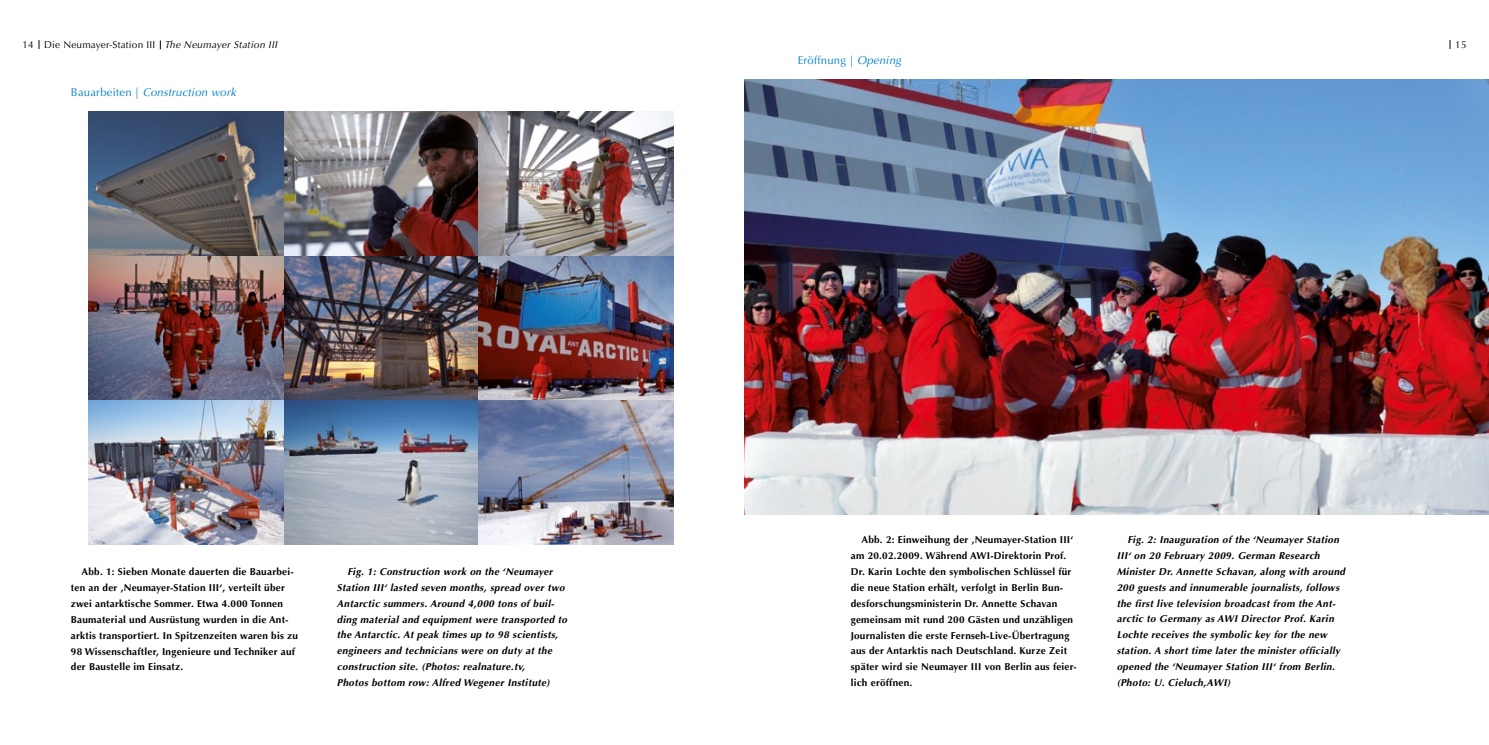
<style>
.page{position:relative;width:1489px;height:745px;background:#fff}
.page>*{position:absolute;margin:0;border:0;box-sizing:border-box;transform-origin:0 0}
.t1{font:italic 11.25px "Optima";letter-spacing:.025em;color:#0080c8}
.t2{font:11.25px "Optima";letter-spacing:.025em;color:#0080c8}
.t3{font:italic 700 10px/16px "Optima";letter-spacing:.035em;color:#000}
.t4{font:700 10px/16px "Optima";letter-spacing:.025em;color:#000}
.t5{font:10px "Optima";letter-spacing:.02em;color:#000}
.t6{font:9.88px "Optima";color:#000}
.s1{font-size:9.88px}
.s2{font-style:italic}
.s3{font-style:normal}
</style>
<div class="page">
<img style="left:283px;top:112px;width:195px;height:144px">
<img style="left:89px;top:112px;width:194px;height:144px">
<img style="left:478px;top:112px;width:195px;height:144px">
<img style="left:283px;top:256px;width:195px;height:144px">
<img style="left:478px;top:256px;width:195px;height:144px">
<img style="left:89px;top:256px;width:194px;height:144px">
<img style="left:744px;top:80px;width:744px;height:434px">
<img style="left:283px;top:400px;width:195px;height:144px">
<img style="left:89px;top:400px;width:194px;height:144px">
<img style="left:478px;top:400px;width:195px;height:144px">
<p class="t5" style="left:22px;top:39px;width:256px"><span class="s1">14</span> Die Neumayer-Station III <span class="s2">The Neumayer Station III</span></p>
<p class="t6" style="left:1455px;top:39px;width:13px">15</p>
<p class="t1" style="left:71px;top:85px;width:167px"><span class="s3">Bauarbeiten |</span> Construction work</p>
<p class="t2" style="left:797px;top:53px;width:105px">Eröffnung | <span class="s2">Opening</span></p>
<p class="t4" style="left:71px;top:563px;width:229px;text-indent:11px">Abb. 1: Sieben Monate dauerten die Bauarbei&shy;ten an der ,Neumayer-Station III‘, verteilt über zwei antarktische Sommer. Etwa 4.000 Tonnen Baumaterial und Ausrüstung wurden in die Ant&shy;arktis transportiert. In Spitzenzeiten waren bis zu 98 Wissenschaftler, Ingenieure und Techniker auf der Baustelle im Einsatz.</p>
<p class="t3" style="left:337px;top:563px;width:232px;text-indent:11px">Fig. 1: Construction work on the ‘Neumayer Station III‘ lasted seven months, spread over two Antarctic summers. Around 4,000 tons of buil&shy;ding material and equipment were transported to the Antarctic. At peak times up to 98 scientists, engineers and technicians were on duty at the construction site. (Photos: realnature.tv,<br>Photos bottom row: Alfred Wegener Institute)</p>
<p class="t4" style="left:850px;top:531px;width:227px;text-indent:11px">Abb. 2: Einweihung der ,Neumayer-Station III‘ am 20.02.2009. Während AWI-Direktorin Prof.<br>Dr. Karin Lochte den symbolischen Schlüssel für die neue Station erhält, verfolgt in Berlin Bun&shy;desforschungsministerin Dr. Annette Schavan gemeinsam mit rund 200 Gästen und unzähligen Journalisten die erste Fernseh-Live-Übertragung aus der Antarktis nach Deutschland. Kurze Zeit später wird sie Neumayer III von Berlin aus feier&shy;lich eröffnen.</p>
<p class="t3" style="left:1116px;top:531px;width:230px;text-indent:11px">Fig. 2: Inauguration of the ‘Neumayer Station III‘ on 20 February 2009. German Research Minister Dr. Annette Schavan, along with around 200 guests and innumerable journalists, follows the first live television broadcast from the Ant&shy;arctic to Germany as AWI Director Prof. Karin Lochte receives the symbolic key for the new station. A short time later the minister officially opened the ‘Neumayer Station III‘ from Berlin. (Photo: U. Cieluch,AWI)</p>
</div>
